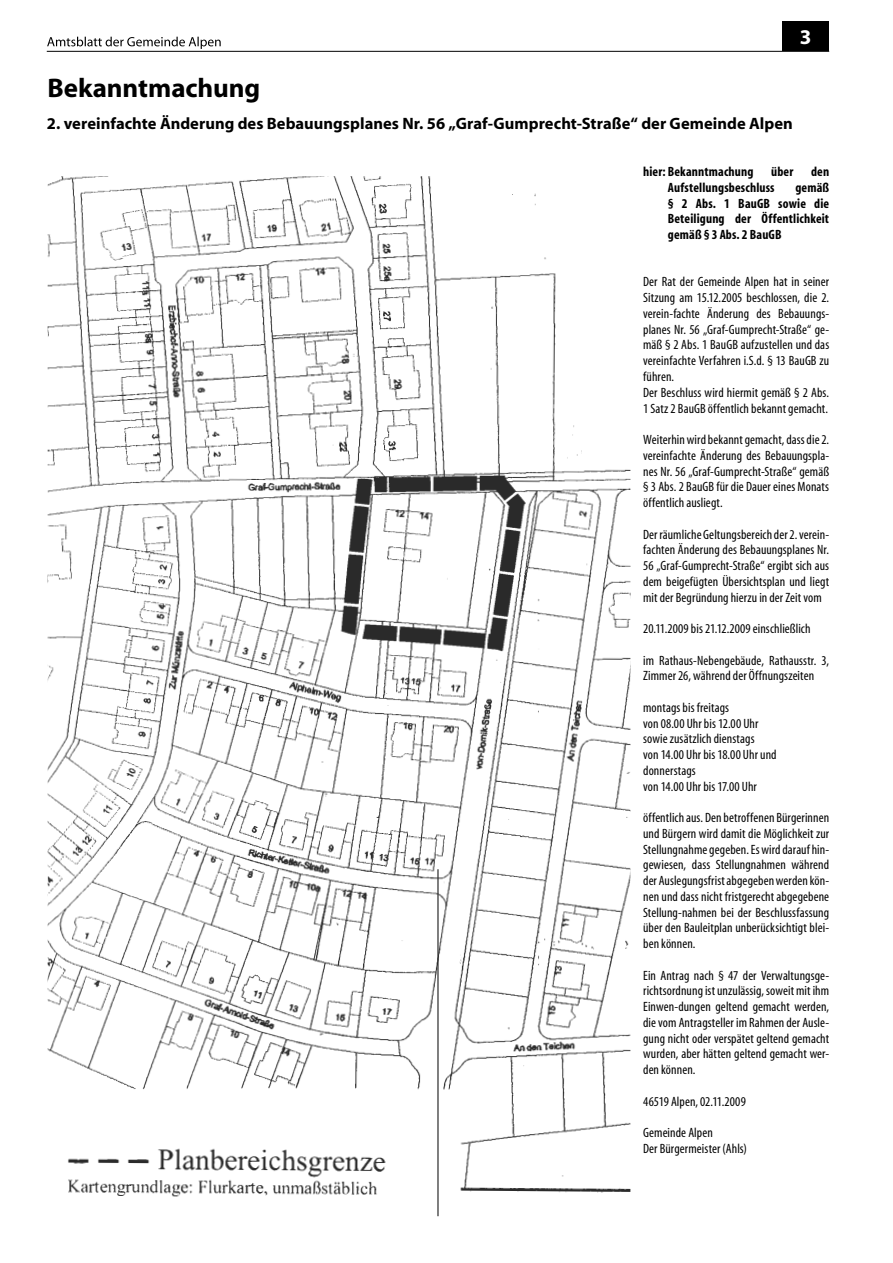
<style>
.page{position:relative;width:893px;height:1263px;background:#fff}
.page>*{position:absolute;margin:0;border:0;box-sizing:border-box;transform-origin:0 0}
.t1{font:700 27px "Myriad";letter-spacing:-.005em;color:#000}
.t2{font:700 21px "Myriad";color:#fff}
.t3{font:700 16.5px "Myriad";color:#000}
.t4{font:condensed 13.5px/15.8px "Myriad";letter-spacing:.005em;color:#000}
.t5{font:700 condensed 13.5px/15.8px "Myriad";letter-spacing:.01em;color:#000;text-align:justify}
</style>
<div class="page">
<div style="left:782px;top:21px;width:47px;height:30px;background:#000"></div>
<hr style="left:47px;top:51px;width:782px;height:1px;background:#000">
<svg style="left:47px;top:37px;width:174px;height:12px"></svg>
<hr style="left:438px;top:869px;width:1px;height:347px;background:#000">
<img style="left:48px;top:176px;width:582px;height:1028px">
<h2 class="t2" style="left:800px;top:26px;width:13px">3</h2>
<h1 class="t1" style="left:48px;top:74px;width:214px">Bekanntmachung</h1>
<p class="t3" style="left:47px;top:115px;width:748px">2. vereinfachte Änderung des Bebauungsplanes Nr. 56 „Graf-Gumprecht-Straße“ der Gemeinde Alpen</p>
<p class="t5" style="left:643px;top:164px;width:112px">hier: Bekanntmachung</p>
<p class="t5" style="left:771px;top:164px;width:24px">über</p>
<p class="t5" style="left:811px;top:164px;width:20px">den</p>
<p class="t5" style="left:668px;top:180px;width:108px">Aufstellungsbeschluss</p>
<p class="t5" style="left:668px;top:180px;width:163px;text-indent:128px">gemäß § 2 Abs. 1 BauGB sowie die Beteiligung der Öffentlichkeit gemäß § 3 Abs. 2 BauGB</p>
<p class="t4" style="left:643px;top:275px;width:188px">Der Rat der Gemeinde Alpen hat in seiner Sitzung am 15.12.2005 beschlossen, die 2. verein-fachte Änderung des Bebauungs&shy;planes Nr. 56 „Graf-Gumprecht-Straße“ ge&shy;mäß § 2 Abs. 1 BauGB aufzustellen und das vereinfachte Verfahren i.S.d. § 13 BauGB zu führen.<br>Der Beschluss wird hiermit gemäß § 2 Abs.<br>1 Satz 2 BauGB öffentlich bekannt gemacht.</p>
<p class="t4" style="left:643px;top:432px;width:188px;text-align:justify">Weiterhin wird bekannt gemacht, dass die 2. vereinfachte Änderung des Bebauungspla&shy;nes Nr. 56 „Graf-Gumprecht-Straße“ gemäß § 3 Abs. 2 BauGB für die Dauer eines Monats öffentlich ausliegt.</p>
<p class="t4" style="left:643px;top:527px;width:188px;text-align:justify">Der räumliche Geltungsbereich der 2. verein&shy;fachten Änderung des Bebauungsplanes Nr.<br>56 „Graf-Gumprecht-Straße“ ergibt sich aus dem beigefügten Übersichtsplan und liegt mit der Begründung hierzu in der Zeit vom</p>
<p class="t4" style="left:643px;top:621px;width:169px">20.11.2009 bis 21.12.2009 einschließlich</p>
<p class="t4" style="left:643px;top:653px;width:187px">im Rathaus-Nebengebäude, Rathausstr. 3,<br>Zimmer 26, während der Öffnungszeiten</p>
<p class="t4" style="left:643px;top:700px;width:135px">montags bis freitags<br>von 08.00 Uhr bis 12.00 Uhr sowie zusätzlich dienstags<br>von 14.00 Uhr bis 18.00 Uhr und donnerstags<br>von 14.00 Uhr bis 17.00 Uhr</p>
<p class="t4" style="left:643px;top:810px;width:188px;text-align:justify">öffentlich aus. Den betroffenen Bürgerinnen und Bürgern wird damit die Möglichkeit zur Stellungnahme gegeben. Es wird darauf hin&shy;gewiesen, dass Stellungnahmen während der Auslegungsfrist abgegeben werden kön&shy;nen und dass nicht fristgerecht abgegebene Stellung-nahmen bei der Beschlussfassung über den Bauleitplan unberücksichtigt blei&shy;ben können.</p>
<p class="t4" style="left:643px;top:968px;width:188px;text-align:justify">Ein Antrag nach § 47 der Verwaltungsge&shy;richtsordnung ist unzulässig, soweit mit ihm Einwen-dungen geltend gemacht werden, die vom Antragsteller im Rahmen der Ausle&shy;gung nicht oder verspätet geltend gemacht wurden, aber hätten geltend gemacht wer&shy;den können.</p>
<p class="t4" style="left:643px;top:1094px;width:104px">46519 Alpen, 02.11.2009</p>
<p class="t4" style="left:643px;top:1125px;width:105px">Gemeinde Alpen<br>Der Bürgermeister (Ahls)</p>
</div>
